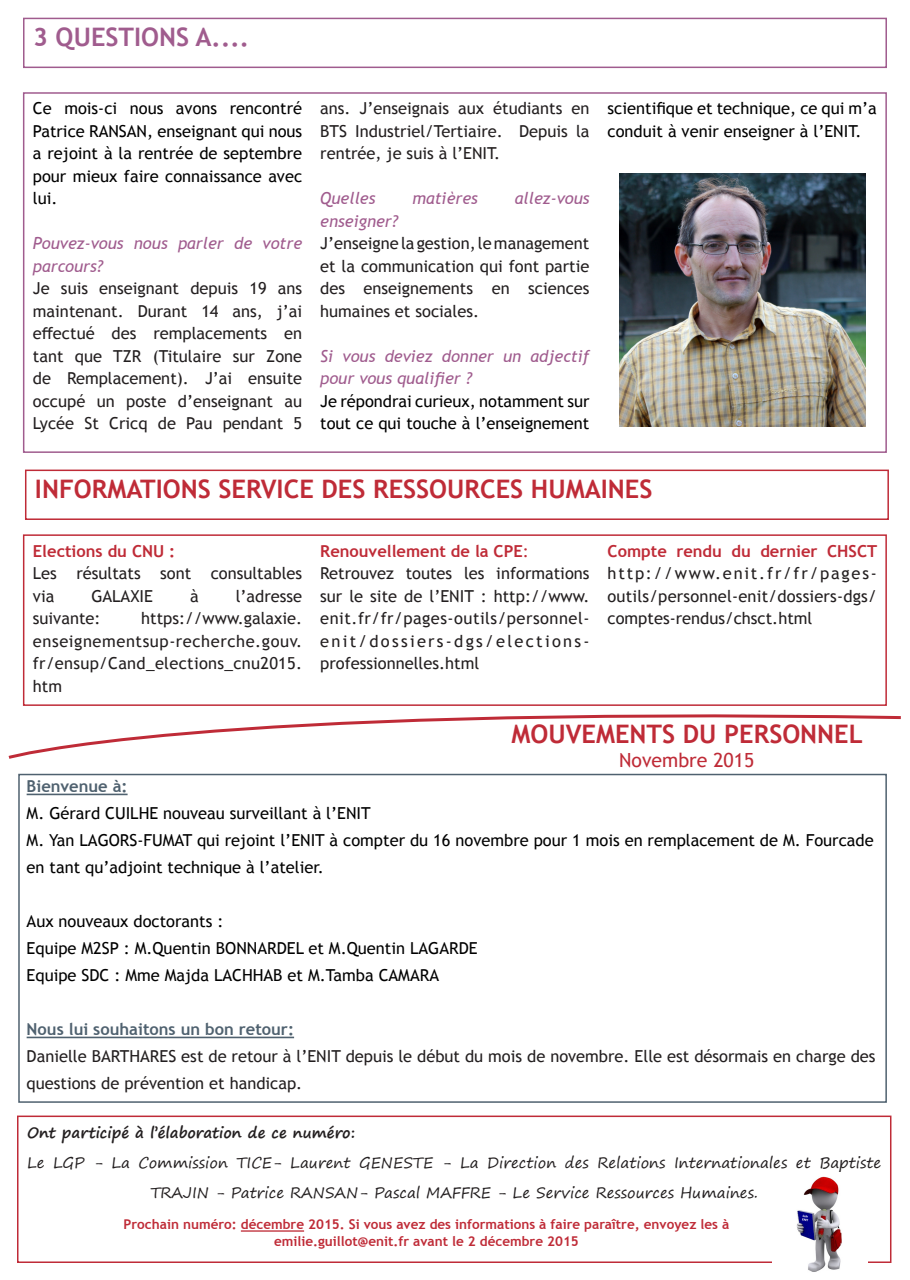
<style>
.page{position:relative;width:910px;height:1280px;background:#fff}
.page>*{position:absolute;margin:0;border:0;box-sizing:border-box;transform-origin:0 0}
.t1{font:700 25.5px "Trebuchet MS";color:#bf2b37}
.t2{font:700 25.5px "Trebuchet MS";color:#a05c8e}
.t3{font:19.5px "Trebuchet MS";color:#bf2b37}
.t4{font:16.5px/22.5px "Trebuchet MS";color:#231f20;text-align:justify}
.t5{font:16.5px/22.5px "Trebuchet MS";color:#000}
.t6{font:italic 16.5px/22.5px "Trebuchet MS";color:#a05c8e}
.t7{font:700 16.5px "Trebuchet MS";color:#4f616f}
.t8{font:700 16.5px "Trebuchet MS";color:#bf2b37}
.t9{font:15px/30px "Segoe Print";color:#231f20;text-align:center}
.t10{font:700 15px "Segoe Print";color:#231f20}
.t11{font:700 13.5px "Trebuchet MS";color:#bf2b37}
.s1{font-weight:400}
.s2{font-weight:700;color:#bf2b37}
</style>
<div class="page">
<div style="left:23px;top:92px;width:864px;height:361px;border:2px solid #a05c8e"></div>
<div style="left:17px;top:1115px;width:874px;height:148px;border:2px solid #bf2b37"></div>
<hr style="left:241px;top:1230px;width:63px;height:2px;background:#bf2b37">
<svg style="left:8px;top:714px;width:893px;height:45px"></svg>
<hr style="left:27px;top:794px;width:101px;height:1px;background:#4f616f">
<hr style="left:27px;top:1037px;width:267px;height:1px;background:#4f616f">
<div style="left:23px;top:18px;width:864px;height:50px;border:2px solid #a05c8e"></div>
<div style="left:23px;top:534px;width:864px;height:172px;border:2px solid #bf2b37"></div>
<div style="left:25px;top:470px;width:864px;height:50px;border:2px solid #bf2b37"></div>
<img style="left:772px;top:1176px;width:95px;height:96px">
<img style="left:619px;top:173px;width:247px;height:254px">
<div style="left:18px;top:774px;width:869px;height:329px;border:2px solid #4f616f"></div>
<p class="t2" style="left:33px;top:21px;width:218px">3 QUESTIONS A....</p>
<p class="t5" style="left:33px;top:97px;width:271px;text-align:justify">Ce mois-ci nous avons rencontré Patrice RANSAN, enseignant qui nous a rejoint à la rentrée de septembre pour mieux faire connaissance avec lui.</p>
<p class="t6" style="left:33px;top:232px;width:271px">Pouvez-vous nous parler de votre parcours?</p>
<p class="t4" style="left:33px;top:277px;width:271px">Je suis enseignant depuis 19 ans maintenant. Durant 14 ans, j’ai effectué des remplacements en tant que TZR (Titulaire sur Zone de Remplacement). J’ai ensuite occupé un poste d’enseignant au Lycée St Cricq de Pau pendant 5</p>
<p class="t4" style="left:320px;top:97px;width:271px">ans. J’enseignais aux étudiants en BTS Industriel/Tertiaire. Depuis la rentrée, je suis à l’ENIT.</p>
<p class="t6" style="left:320px;top:187px;width:57px">Quelles</p>
<p class="t6" style="left:412px;top:187px;width:67px">matières</p>
<p class="t6" style="left:515px;top:187px;width:76px">allez-vous</p>
<p class="t6" style="left:320px;top:210px;width:79px">enseigner?</p>
<p class="t4" style="left:320px;top:232px;width:271px">J’enseigne la gestion, le management et la communication qui font partie des enseignements en sciences humaines et sociales.</p>
<p class="t6" style="left:320px;top:345px;width:271px">Si vous deviez donner un adjectif pour vous qualifier ?</p>
<p class="t5" style="left:320px;top:390px;width:271px">Je répondrai curieux, notamment sur tout ce qui touche à l’enseignement</p>
<p class="t5" style="left:608px;top:97px;width:271px">scientifique et technique, ce qui m’a conduit à venir enseigner à l’ENIT.</p>
<p class="t1" style="left:35px;top:473px;width:619px">INFORMATIONS SERVICE DES RESSOURCES HUMAINES</p>
<p class="t8" style="left:33px;top:540px;width:144px">Elections du CNU :</p>
<p class="t4" style="left:33px;top:562px;width:271px">Les résultats sont consultables via</p>
<p class="t4" style="left:91px;top:584px;width:63px">GALAXIE</p>
<p class="t4" style="left:190px;top:584px;width:10px">à</p>
<p class="t4" style="left:236px;top:584px;width:68px">l’adresse</p>
<p class="t4" style="left:33px;top:607px;width:69px">suivante:</p>
<p class="t4" style="left:33px;top:607px;width:271px;text-indent:108px">https://www.galaxie. enseignementsup-recherche.gouv. fr/ensup/Cand_elections_cnu2015. htm</p>
<p class="t8" style="left:320px;top:540px;width:210px">Renouvellement de la CPE<span class="s1">:</span></p>
<p class="t4" style="left:320px;top:562px;width:271px">Retrouvez toutes les informations sur le site de l’ENIT : http://www. enit.fr/fr/pages-outils/personnel&shy;enit/dossiers-dgs/elections&shy;professionnelles.html</p>
<p class="t4" style="left:608px;top:539px;width:271px"><span class="s2">Compte rendu du dernier CHSCT </span>http://www.enit.fr/fr/pages&shy;outils/personnel-enit/dossiers-dgs/ comptes-rendus/chsct.html</p>
<p class="t1" style="left:511px;top:718px;width:353px">MOUVEMENTS DU PERSONNEL</p>
<p class="t3" style="left:619px;top:747px;width:137px">Novembre 2015</p>
<p class="t7" style="left:27px;top:776px;width:102px">Bienvenue à:</p>
<p class="t5" style="left:27px;top:802px;width:346px">M. Gérard CUILHE nouveau surveillant à l’ENIT</p>
<p class="t5" style="left:27px;top:827px;width:848px;line-height:27px">M. Yan LAGORS-FUMAT qui rejoint l’ENIT à compter du 16 novembre pour 1 mois en remplacement de M. Fourcade en tant qu’adjoint technique à l’atelier.</p>
<p class="t5" style="left:27px;top:910px;width:198px">Aux nouveaux doctorants :</p>
<p class="t5" style="left:27px;top:937px;width:452px">Equipe M2SP : M.Quentin BONNARDEL et M.Quentin LAGARDE</p>
<p class="t5" style="left:27px;top:964px;width:414px">Equipe SDC : Mme Majda LACHHAB et M.Tamba CAMARA</p>
<p class="t7" style="left:27px;top:1019px;width:269px">Nous lui souhaitons un bon retour:</p>
<p class="t4" style="left:27px;top:1043px;width:850px;line-height:27px">Danielle BARTHARES est de retour à l’ENIT depuis le début du mois de novembre. Elle est désormais en charge des questions de prévention et handicap.</p>
<p class="t10" style="left:27px;top:1119px;width:330px">Ont participé à l’élaboration de ce numéro:</p>
<p class="t9" style="left:27px;top:1148px;width:856px">Le LGP - La Commission TICE- Laurent GENESTE - La Direction des Relations Internationales et Baptiste<br>TRAJIN - Patrice RANSAN- Pascal MAFFRE - Le Service Ressources Humaines.</p>
<p class="t11" style="left:124px;top:1216px;width:607px">Prochain numéro: décembre 2015. Si vous avez des informations à faire paraître, envoyez les à</p>
<p class="t11" style="left:274px;top:1232px;width:306px">emilie.guillot@enit.fr avant le 2 décembre 2015</p>
</div>
